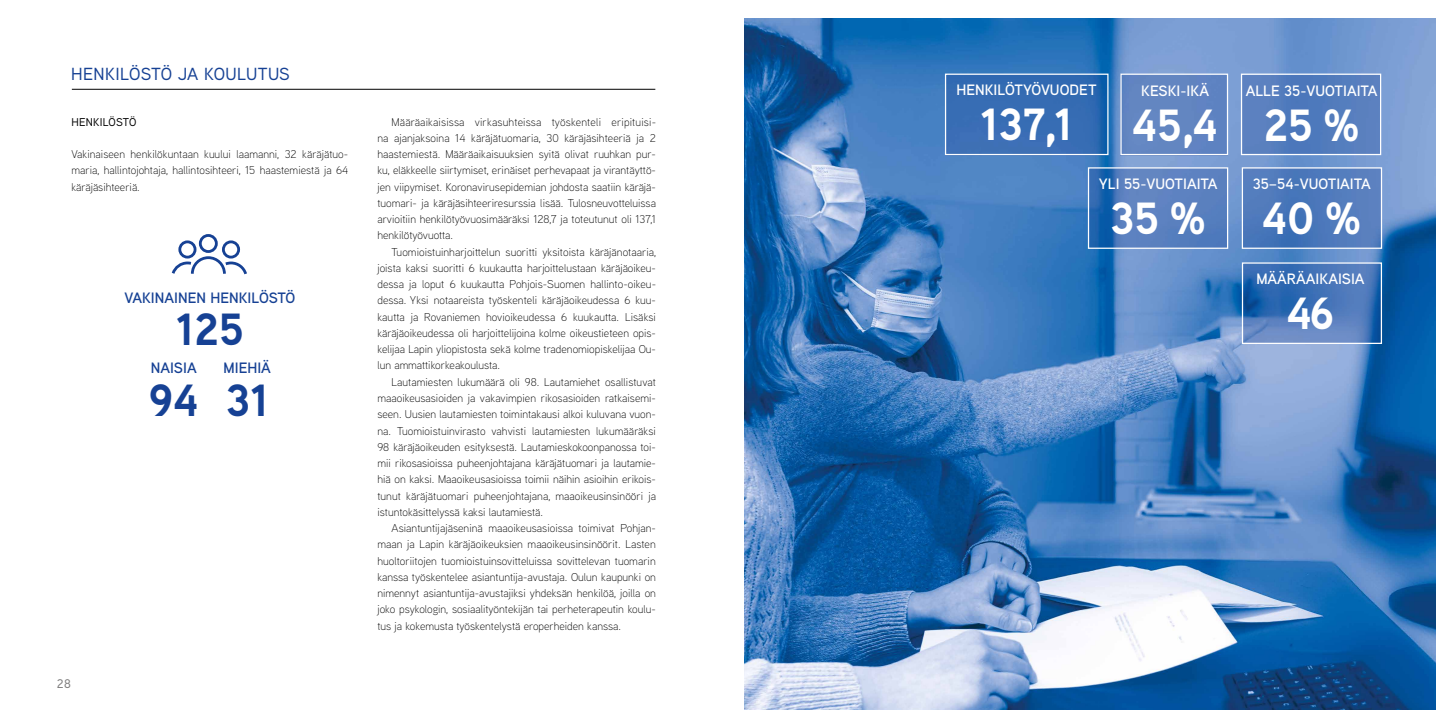
<style>
.page{position:relative;width:1453px;height:727px;background:#fff}
.page>*{position:absolute;margin:0;border:0;box-sizing:border-box;transform-origin:0 0}
.t1{font:700 45px "Aaux Next";color:#fff}
.t2{font:700 45px "Aaux Next";color:#164194}
.t3{font:500 17.5px "Aaux Next";letter-spacing:.02em;color:#164194}
.t4{font:600 15px "Aaux Next";color:#fff}
.t5{font:600 15px "Aaux Next";color:#164194}
.t6{font:500 12.5px "Aaux Next";color:#7c7b7b}
.t7{font:300 11.25px/16.2px "Aaux Next";color:#000;text-align:justify}
.t8{font:500 11.25px "Aaux Next";letter-spacing:.02em;color:#000}
</style>
<div class="page">
<div style="left:199px;top:234px;width:19px;height:19px;border:3px solid #164194;border-radius:50%"></div>
<div style="left:178px;top:240px;width:18px;height:18px;border:3px solid #164194;border-radius:50%"></div>
<div style="left:222px;top:240px;width:18px;height:18px;border:3px solid #164194;border-radius:50%"></div>
<svg style="left:171px;top:255px;width:76px;height:20px"></svg>
<hr style="left:72px;top:89px;width:583px;height:1px;background:#000">
<img style="left:744px;top:18px;width:691px;height:691px">
<div style="left:1120px;top:74px;width:108px;height:81px;background:#6386c1"></div>
<div style="left:1120px;top:74px;width:108px;height:81px;border:1px solid #fff"></div>
<div style="left:945px;top:74px;width:163px;height:81px;background:#366cb4"></div>
<div style="left:945px;top:74px;width:163px;height:81px;border:1px solid #fff"></div>
<svg style="left:1090px;top:169px;width:136px;height:78px;background:#4e7abb"></svg>
<div style="left:1088px;top:167px;width:140px;height:82px;border:1px solid #fff"></div>
<svg style="left:1244px;top:169px;width:136px;height:78px;background:#4e79bb"></svg>
<div style="left:1242px;top:167px;width:140px;height:82px;border:1px solid #fff"></div>
<div style="left:1241px;top:74px;width:140px;height:80px;background:#547ebe"></div>
<div style="left:1241px;top:74px;width:140px;height:81px;border:1px solid #fff"></div>
<svg style="left:1244px;top:264px;width:136px;height:78px;background:#4474b8"></svg>
<div style="left:1242px;top:262px;width:140px;height:82px;border:1px solid #fff"></div>
<h2 class="t3" style="left:71px;top:62px;width:220px">HENKILÖSTÖ JA KOULUTUS</h2>
<p class="t8" style="left:71px;top:114px;width:66px">HENKILÖSTÖ</p>
<p class="t7" style="left:71px;top:146px;width:278px">Vakinaiseen henkilökuntaan kuului laamanni, 32 käräjätuo&shy;maria, hallintojohtaja, hallintosihteeri, 15 haastemiestä ja 64 käräjäsihteeriä.</p>
<h3 class="t5" style="left:124px;top:287px;width:172px">VAKINAINEN HENKILÖSTÖ</h3>
<h1 class="t2" style="left:176px;top:298px;width:69px">125</h1>
<h3 class="t5" style="left:151px;top:357px;width:47px">NAISIA</h3>
<h1 class="t2" style="left:149px;top:368px;width:51px">94</h1>
<h3 class="t5" style="left:224px;top:357px;width:49px">MIEHIÄ</h3>
<h1 class="t2" style="left:226px;top:368px;width:44px">31</h1>
<p class="t6" style="left:57px;top:674px;width:15px">28</p>
<p class="t7" style="left:377px;top:113px;width:280px;text-indent:14px">Määräaikaisissa virkasuhteissa työskenteli eripituisi&shy;na ajanjaksoina 14 käräjätuomaria, 30 käräjäsihteeriä ja 2 haastemiestä. Määräaikaisuuksien syitä olivat ruuhkan pur&shy;ku, eläkkeelle siirtymiset, erinäiset perhevapaat ja virantäyttö&shy;jen viipymiset. Koronavirusepidemian johdosta saatiin käräjä&shy;tuomari- ja käräjäsihteeriresurssia lisää. Tulosneuvotteluissa arvioitiin henkilötyövuosimääräksi 128,7 ja toteutunut oli 137,1 henkilötyövuotta.</p>
<p class="t7" style="left:377px;top:243px;width:280px;text-indent:14px">Tuomioistuinharjoittelun suoritti yksitoista käräjänotaaria, joista kaksi suoritti 6 kuukautta harjoittelustaan käräjäoikeu&shy;dessa ja loput 6 kuukautta Pohjois-Suomen hallinto-oikeu&shy;dessa. Yksi notaareista työskenteli käräjäoikeudessa 6 kuu&shy;kautta ja Rovaniemen hovioikeudessa 6 kuukautta. Lisäksi käräjäoikeudessa oli harjoittelijoina kolme oikeustieteen opis&shy;kelijaa Lapin yliopistosta sekä kolme tradenomiopiskelijaa Ou&shy;lun ammattikorkeakoulusta.</p>
<p class="t7" style="left:377px;top:373px;width:280px;text-indent:14px">Lautamiesten lukumäärä oli 98. Lautamiehet osallistuvat maaoikeusasioiden ja vakavimpien rikosasioiden ratkaisemi&shy;seen. Uusien lautamiesten toimintakausi alkoi kuluvana vuon&shy;na. Tuomioistuinvirasto vahvisti lautamiesten lukumääräksi 98 käräjäoikeuden esityksestä. Lautamieskokoonpanossa toi&shy;mii rikosasioissa puheenjohtajana käräjätuomari ja lautamie&shy;hiä on kaksi. Maaoikeusasioissa toimii näihin asioihin erikois&shy;tunut käräjätuomari puheenjohtajana, maaoikeusinsinööri ja istuntokäsittelyssä kaksi lautamiestä.</p>
<p class="t7" style="left:377px;top:519px;width:280px;text-indent:14px">Asiantuntijajäseninä maaoikeusasioissa toimivat Pohjan&shy;maan ja Lapin käräjäoikeuksien maaoikeusinsinöörit. Lasten huoltoriitojen tuomioistuinsovitteluissa sovittelevan tuomarin kanssa työskentelee asiantuntija-avustaja. Oulun kaupunki on nimennyt asiantuntija-avustajiksi yhdeksän henkilöä, joilla on joko psykologin, sosiaalityöntekijän tai perheterapeutin koulu&shy;tus ja kokemusta työskentelystä eroperheiden kanssa.</p>
<h3 class="t4" style="left:956px;top:79px;width:142px">HENKILÖTYÖVUODET</h3>
<h1 class="t1" style="left:980px;top:93px;width:94px">137,1</h1>
<h3 class="t4" style="left:1141px;top:80px;width:69px">KESKI-IKÄ</h3>
<h1 class="t1" style="left:1132px;top:93px;width:87px">45,4</h1>
<h3 class="t4" style="left:1099px;top:173px;width:120px">YLI 55-VUOTIAITA</h3>
<h1 class="t1" style="left:1110px;top:187px;width:98px">35%</h1>
<h3 class="t4" style="left:1246px;top:80px;width:133px">ALLE 35-VUOTIAITA</h3>
<h1 class="t1" style="left:1263px;top:93px;width:98px">25%</h1>
<h3 class="t4" style="left:1253px;top:174px;width:120px">35–54-VUOTIAITA</h3>
<h1 class="t1" style="left:1262px;top:187px;width:101px">40%</h1>
<h3 class="t4" style="left:1256px;top:269px;width:110px">MÄÄRÄAIKAISIA</h3>
<h1 class="t1" style="left:1287px;top:282px;width:49px">46</h1>
</div>
